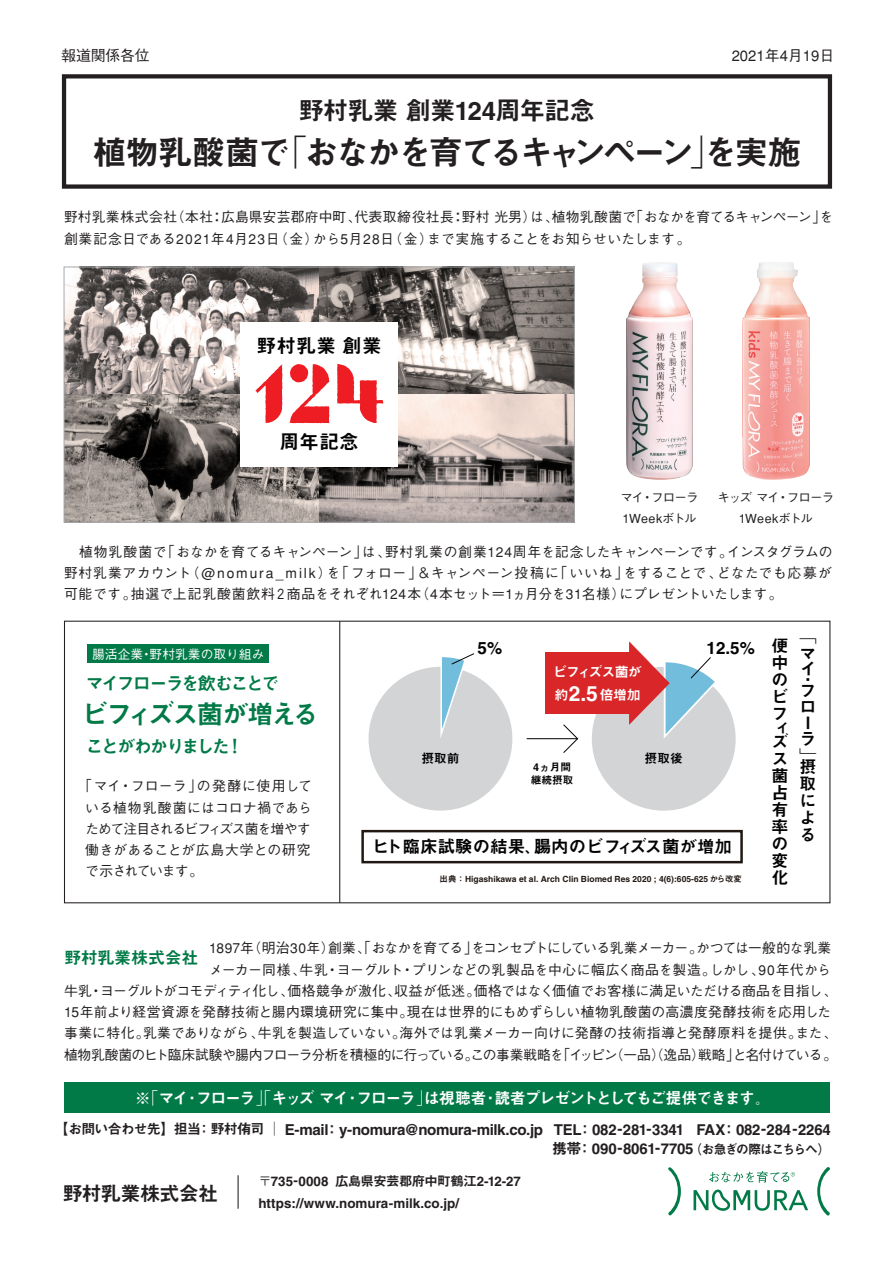
<style>
.page{position:relative;width:894px;height:1264px;background:#fff}
.page>*{position:absolute;margin:0;border:0;box-sizing:border-box;transform-origin:0 0}
.t1{font:34.05px "Midashi Go MB31";letter-spacing:-.09em;color:#231f20}
.t2{font:26.55px "Midashi Go MB31";letter-spacing:-.09em;color:#017a47}
.t3{font:25.5px "Midashi Go MB31";letter-spacing:-.035em;color:#231f20}
.t4{font:20.25px "Midashi Go MB31";letter-spacing:-.04em;color:#231f20}
.t5{font:19.5px "Midashi Go MB31";letter-spacing:.02em;color:#030303}
.t6{font:18px "Midashi Go MB31";letter-spacing:-.125em;color:#017a47}
.t7{font:17.55px "Midashi Go MB31";color:#030303}
.t8{font:16.95px/17px "Midashi Go MB31";color:#030303}
.t9{font:16.95px "Midashi Go MB31";letter-spacing:-.015em;color:#017a47}
.t10{font:15.9px "Midashi Go MB31";letter-spacing:-.095em;color:#fff}
.t11{font:15.15px "Midashi Go MB31";letter-spacing:-.025em;color:#231f20}
.t12{font:15px "Midashi Go MB31";letter-spacing:-.005em;color:#231f20}
.t13{font:500 14.85px "Gothic BBB";color:#231f20}
.t14{font:13.95px/22.6px "Midashi Go MB31";letter-spacing:-.06em;color:#fff}
.t15{font:500 13.8px/21.3px "Gothic BBB";letter-spacing:-.015em;color:#231f20;text-align:justify}
.t16{font:500 13.8px/21.3px "Gothic BBB";letter-spacing:.015em;color:#231f20}
.t17{font:500 13.8px "Gothic BBB";letter-spacing:-.06em;color:#231f20}
.t18{font:500 13.8px "Gothic BBB";letter-spacing:-.035em;color:#231f20}
.t19{font:500 13.8px "Gothic BBB";letter-spacing:.01em;color:#231f20}
.t20{font:500 13.8px "Gothic BBB";letter-spacing:-.04em;color:#231f20}
.t21{font:13.35px/22px "Midashi Go MB31";letter-spacing:-.005em;color:#231f20}
.t22{font:500 12.75px "Gothic BBB";color:#fff}
.t23{font:12.75px "Midashi Go MB31";color:#030303}
.t24{font:500 12.45px/20.9px "Gothic BBB";letter-spacing:-.065em;color:#231f20;text-align:center}
.t25{font:10.65px/13px "Midashi Go MB31";color:#030303}
.t26{font:8.55px "Midashi Go MB31";color:#211814}
.s1{font-size:21px}
.s2{font-size:13.95px}
.s3{font-size:15px}
.s4{font-size:15.15px}
.s5{font-size:12.75px}
</style>
<div class="page">
<div style="left:62px;top:74px;width:769px;height:115px;border:4px solid #231f20"></div>
<hr style="left:237px;top:1175px;width:1px;height:33px;background:#231f20">
<div style="left:64px;top:1082px;width:765px;height:30px;background:#017a47"></div>
<svg style="left:668px;top:1167px;width:12px;height:48px"></svg>
<svg style="left:817px;top:1167px;width:12px;height:48px"></svg>
<svg style="left:693px;top:1189px;width:114px;height:21px"></svg>
<svg style="left:709px;top:1171px;width:86px;height:11px"></svg>
<img style="left:742px;top:262px;width:67px;height:217px">
<img style="left:626px;top:262px;width:66px;height:217px">
<hr style="left:339px;top:621px;width:1px;height:281px;background:#231f20">
<hr style="left:526px;top:738px;width:51px;height:1px;background:#030303">
<svg style="left:562px;top:724px;width:16px;height:29px"></svg>
<svg style="left:368px;top:653px;width:144px;height:157px"></svg>
<div style="left:361px;top:829px;width:381px;height:34px;background:#fff;border:2px solid #211814"></div>
<div style="left:544px;top:652px;width:88px;height:62px;background:#d92628"></div>
<svg style="left:592px;top:641px;width:143px;height:169px"></svg>
<div style="left:87px;top:644px;width:182px;height:19px;background:#017a47"></div>
<img style="left:66px;top:269px;width:506px;height:251px">
<div style="left:64px;top:267px;width:510px;height:255px;border:1px solid #a6a8ab"></div>
<div style="left:240px;top:322px;width:158px;height:145px;background:#fff"></div>
<svg style="left:290px;top:364px;width:39px;height:59px"></svg>
<svg style="left:337px;top:364px;width:46px;height:59px"></svg>
<svg style="left:255px;top:364px;width:27px;height:59px"></svg>
<p class="t13" style="left:61px;top:47px;width:90px">報道関係各位</p>
<p class="t13" style="left:731px;top:47px;width:104px">2021年4月19日</p>
<h3 class="t3" style="left:299px;top:96px;width:298px">野村乳業 創業124周年記念</h3>
<h1 class="t1" style="left:92px;top:132px;width:710px">植物乳酸菌で「おなかを育てるキャンペーン」を実施</h1>
<p class="t16" style="left:64px;top:207px;width:770px">野村乳業株式会社（本社：広島県安芸郡府中町、代表取締役社長：野村 光男）は、植物乳酸菌で「おなかを育てるキャンペーン」を創業記念日である2021年4月23日（金）から5月28日（金）まで実施することをお知らせいたします。</p>
<h3 class="t5" style="left:257px;top:334px;width:126px">野村乳業 創業</h3>
<h3 class="t5" style="left:279px;top:430px;width:81px">周年記念</h3>
<p class="t24" style="left:620px;top:488px;width:79px;text-align:left">マイ・フローラ<br>1Weekボトル</p>
<p class="t24" style="left:717px;top:488px;width:118px">キッズ マイ・フローラ<br>1Weekボトル</p>
<p class="t15" style="left:64px;top:541px;width:770px">　植物乳酸菌で「おなかを育てるキャンペーン」は、野村乳業の創業124周年を記念したキャンペーンです。インスタグラムの野村乳業アカウント（@nomura _ milk）を「フォロー」＆キャンペーン投稿に「いいね」をすることで、どなたでも応募が可能です。抽選で上記乳酸菌飲料２商品をそれぞれ124本（4本セット＝1ヵ月分を31名様）にプレゼントいたします。</p>
<p class="t22" style="left:92px;top:646px;width:174px">腸活企業・野村乳業の取り組み</p>
<h3 class="t6" style="left:86px;top:672px;width:195px">マイフローラを飲むことで</h3>
<h2 class="t2" style="left:82px;top:698px;width:239px">ビフィズス菌が増える</h2>
<h3 class="t6" style="left:86px;top:735px;width:159px">ことがわかりました！</h3>
<p class="t15" style="left:85px;top:776px;width:228px;text-indent:-7px">「マイ・フローラ」の発酵に使用している植物乳酸菌にはコロナ禍であらためて注目されるビフィズス菌を増やす働きがあることが広島大学との研究で示されています。</p>
<p class="t8" style="left:477px;top:639px;width:26px">5%</p>
<p class="t8" style="left:706px;top:639px;width:50px">12.5%</p>
<p class="t14" style="left:553px;top:661px;width:90px">ビフィズス菌が約<span class="s1">2.5</span>倍増加</p>
<p class="t23" style="left:421px;top:750px;width:40px">摂取前</p>
<p class="t23" style="left:644px;top:750px;width:40px">摂取後</p>
<p class="t25" style="left:530px;top:760px;width:44px">4ヵ月間継続摂取</p>
<p class="t7" style="left:372px;top:836px;width:361px">ヒト臨床試験の結果、腸内のビフィズス菌が増加</p>
<p class="t7" style="left:534px;top:836px;width:19px">、</p>
<p class="t26" style="left:439px;top:874px;width:304px">出典：Higashikawa et al. Arch Clin Biomed Res 2020 ; 4(6):605-625 から改変</p>
<p class="t8" style="left:771px;top:637px;width:18px;text-align:justify">便中のビフ</p>
<p class="t8" style="left:771px;top:720px;width:18px;line-height:14.2px">ィズ</p>
<p class="t8" style="left:771px;top:750px;width:18px;text-align:justify">ス菌占有率の変化</p>
<p class="t8" style="left:799px;top:628px;width:18px">「マ</p>
<p class="t8" style="left:799px;top:660px;width:16px">イ</p>
<p class="t8" style="left:799px;top:671px;width:11px">・</p>
<p class="t8" style="left:799px;top:683px;width:18px;line-height:16.2px">フローラ」</p>
<p class="t8" style="left:799px;top:758px;width:17px;text-align:justify">摂取による</p>
<p class="t20" style="left:209px;top:940px;width:623px">1897年（明治30年）創業、「おなかを育てる」をコンセプトにしている乳業メーカー。かつては一般的な乳業</p>
<p class="t15" style="left:209px;top:959px;width:623px">メーカー同様、牛乳・ヨーグルト・プリンなどの乳製品を中心に幅広く商品を製造。しかし、90年代から</p>
<p class="t18" style="left:64px;top:982px;width:774px">牛乳・ヨーグルトがコモディティ化し、価格競争が激化、収益が低迷。価格ではなく価値でお客様に満足いただける商品を目指し、</p>
<p class="t19" style="left:64px;top:1003px;width:768px">15年前より経営資源を発酵技術と腸内環境研究に集中。現在は世界的にもめずらしい植物乳酸菌の高濃度発酵技術を応用した</p>
<p class="t15" style="left:64px;top:1022px;width:774px">事業に特化。乳業でありながら、牛乳を製造していない。海外では乳業メーカー向けに発酵の技術指導と発酵原料を提供。また、</p>
<p class="t17" style="left:64px;top:1046px;width:774px">植物乳酸菌のヒト臨床試験や腸内フローラ分析を積極的に行っている。この事業戦略を「イッピン（一品（逸品）戦略」と名付けている。</p>
<p class="t9" style="left:65px;top:947px;width:135px">野村乳業株式会社</p>
<p class="t15" style="left:651px;top:1044px;width:15px">）</p>
<p class="t10" style="left:135px;top:1088px;width:637px">※「マイ・フローラ」「キッズ マイ・フローラ」は視聴者・読者プレゼントとしてもご提供できます。</p>
<p class="t11" style="left:55px;top:1120px;width:777px"><span class="s2">【お問い合わせ先】担当： 野村侑司 ｜</span> E-mail： y-nomura@nomura-milk.co.jp <span class="s3">TEL</span>： <span class="s3">082-281-3341 FAX</span>： <span class="s3">082-284-2264</span></p>
<p class="t12" style="left:552px;top:1139px;width:279px">携帯<span class="s4">：</span> 090-8061-7705<span class="s5">（お急ぎの際はこちらへ）</span></p>
<h3 class="t4" style="left:63px;top:1181px;width:157px">野村乳業株式会社</h3>
<p class="t21" style="left:258px;top:1170px;width:264px">〒735-0008 広島県安芸郡府中町鶴江2-12-27 https://www.nomura-milk.co.jp/</p>
</div>
